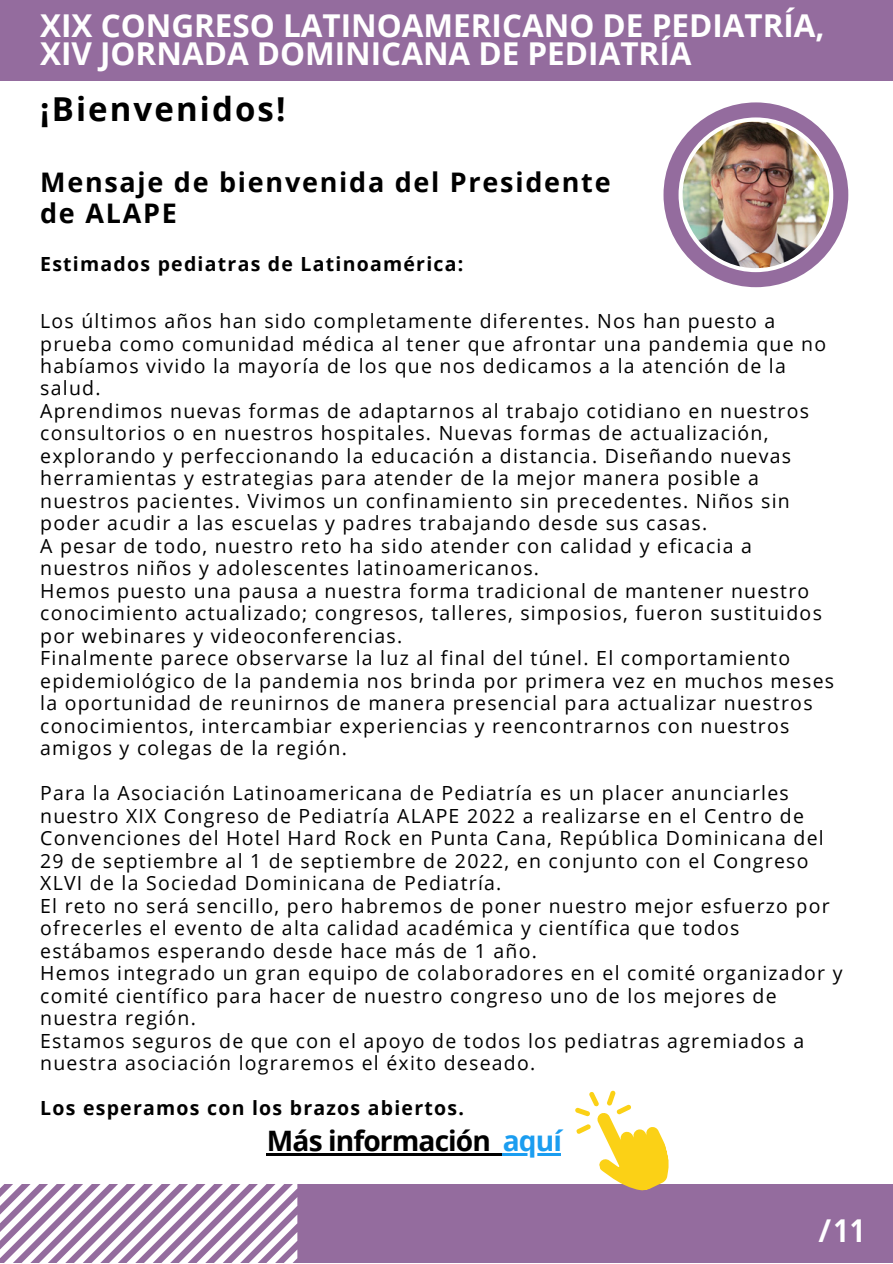
<style>
.page{position:relative;width:893px;height:1264px;background:#fff}
.page>*{position:absolute;margin:0;border:0;box-sizing:border-box;transform-origin:0 0}
.t1{font:700 33px "Open Sans";letter-spacing:.065em;color:#000}
.t2{font:700 31.5px/28px "Open Sans";color:#fff}
.t3{font:700 31.5px "Open Sans Condensed";color:#fff}
.t4{font:700 28.2px "Open Sans";letter-spacing:-.03em;color:#000}
.t5{font:700 27px/31.5px "Open Sans";letter-spacing:.065em;color:#000}
.t6{font:19.5px/22.5px "Open Sans";letter-spacing:.065em;color:#000}
.t7{font:700 19.5px "Open Sans";letter-spacing:.065em;color:#000}
.s1{color:#1b9df0}
</style>
<div class="page">
<div style="left:0;top:0;width:892px;height:81px;background:#946c9e"></div>
<div style="left:0;top:1184px;width:892px;height:78px;background:#946c9e"></div>
<svg style="left:0;top:1184px;width:297px;height:78px"></svg>
<svg style="left:575px;top:1090px;width:94px;height:101px"></svg>
<hr style="left:267px;top:1153px;width:223px;height:2px;background:#000">
<svg style="left:490px;top:1153px;width:12px;height:2px"></svg>
<hr style="left:502px;top:1153px;width:59px;height:2px;background:#1b9df0">
<img style="left:663px;top:102px;width:185px;height:185px">
<h2 class="t2" style="left:40px;top:10px;width:786px">XIX CONGRESO LATINOAMERICANO DE PEDIATRÍA,<br>XIV JORNADA DOMINICANA DE PEDIATRÍA</h2>
<h1 class="t1" style="left:40px;top:86px;width:247px">¡Bienvenidos!</h1>
<h3 class="t5" style="left:40px;top:166px;width:572px">Mensaje de bienvenida del Presidente de ALAPE</h3>
<p class="t7" style="left:40px;top:250px;width:425px">Estimados pediatras de Latinoamérica:</p>
<p class="t6" style="left:40px;top:309px;width:795px">Los últimos años han sido completamente diferentes. Nos han puesto a prueba como comunidad médica al tener que afrontar una pandemia que no habíamos vivido la mayoría de los que nos dedicamos a la atención de la salud.<br>Aprendimos nuevas formas de adaptarnos al trabajo cotidiano en nuestros consultorios o en nuestros hospitales. Nuevas formas de actualización, explorando y perfeccionando la educación a distancia. Diseñando nuevas herramientas y estrategias para atender de la mejor manera posible a nuestros pacientes. Vivimos un confinamiento sin precedentes. Niños sin poder acudir a las escuelas y padres trabajando desde sus casas.<br>A pesar de todo, nuestro reto ha sido atender con calidad y eficacia a nuestros niños y adolescentes latinoamericanos.<br>Hemos puesto una pausa a nuestra forma tradicional de mantener nuestro conocimiento actualizado; congresos, talleres, simposios, fueron sustituidos por webinares y videoconferencias.<br>Finalmente parece observarse la luz al final del túnel. El comportamiento epidemiológico de la pandemia nos brinda por primera vez en muchos meses la oportunidad de reunirnos de manera presencial para actualizar nuestros conocimientos, intercambiar experiencias y reencontrarnos con nuestros amigos y colegas de la región.</p>
<p class="t6" style="left:40px;top:781px;width:803px">Para la Asociación Latinoamericana de Pediatría es un placer anunciarles nuestro XIX Congreso de Pediatría ALAPE 2022 a realizarse en el Centro de Convenciones del Hotel Hard Rock en Punta Cana, República Dominicana del 29 de septiembre al 1 de septiembre de 2022, en conjunto con el Congreso XLVI de la Sociedad Dominicana de Pediatría.<br>El reto no será sencillo, pero habremos de poner nuestro mejor esfuerzo por ofrecerles el evento de alta calidad académica y científica que todos estábamos esperando desde hace más de 1 año.<br>Hemos integrado un gran equipo de colaboradores en el comité organizador y comité científico para hacer de nuestro congreso uno de los mejores de nuestra región.<br>Estamos seguros de que con el apoyo de todos los pediatras agremiados a nuestra asociación lograremos el éxito deseado.</p>
<p class="t7" style="left:40px;top:1094px;width:425px">Los esperamos con los brazos abiertos.</p>
<h3 class="t4" style="left:267px;top:1120px;width:296px">Más información <span class="s1">aquí</span></h3>
<h2 class="t3" style="left:818px;top:1207px;width:47px">/11</h2>
</div>
